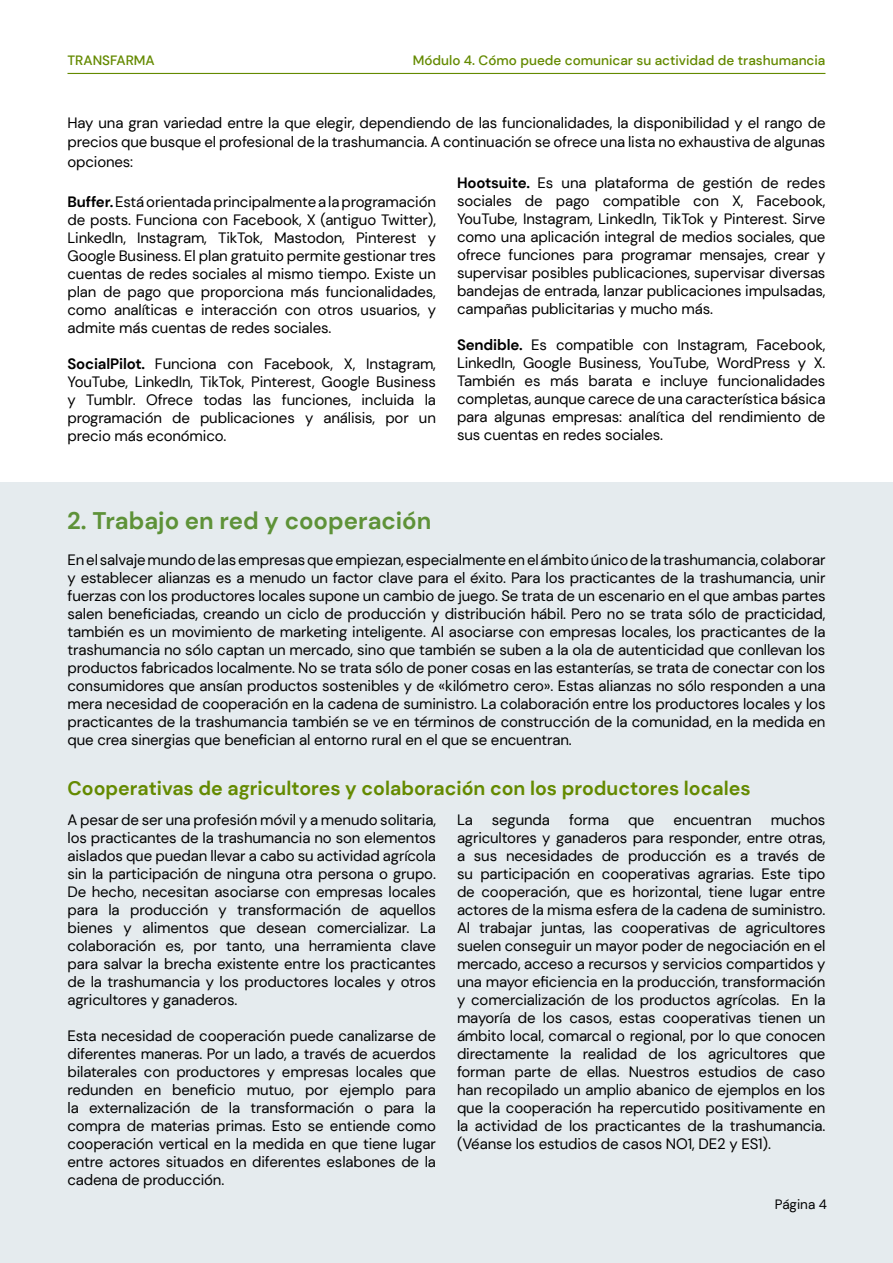
<style>
.page{position:relative;width:893px;height:1263px;background:#fff}
.page>*{position:absolute;margin:0;border:0;box-sizing:border-box;transform-origin:0 0}
.t1{font:700 24px "DM Sans";color:#5e9238}
.t2{font:700 19.5px "DM Sans";color:#648a00}
.t3{font:15px/18px "DM Sans";letter-spacing:-.01em;color:#000;text-align:justify}
.t4{font:500 13.5px "DM Sans";color:#648a00}
.t5{font:13.5px "DM Sans";color:#000}
.s1{font-weight:700}
</style>
<div class="page">
<div style="left:0;top:482px;width:893px;height:781px;background:#e5ebee"></div>
<hr style="left:68px;top:73px;width:757px;height:1px;background:#648a00">
<p class="t4" style="left:67px;top:52px;width:89px">TRANSFARMA</p>
<p class="t4" style="left:413px;top:52px;width:414px">Módulo 4. Cómo puede comunicar su actividad de trashumancia</p>
<p class="t3" style="left:68px;top:113px;width:759px;line-height:19.5px">Hay una gran variedad entre la que elegir, dependiendo de las funcionalidades, la disponibilidad y el rango de precios que busque el profesional de la trashumancia. A continuación se ofrece una lista no exhaustiva de algunas opciones:</p>
<p class="t3" style="left:68px;top:193px;width:370px"><span class="s1">Buffer.</span> Está orientada principalmente a la programación de posts. Funciona con Facebook, X (antiguo Twitter), LinkedIn, Instagram, TikTok, Mastodon, Pinterest y Google Business. El plan gratuito permite gestionar tres cuentas de redes sociales al mismo tiempo. Existe un plan de pago que proporciona más funcionalidades, como analíticas e interacción con otros usuarios, y admite más cuentas de redes sociales.</p>
<p class="t3" style="left:68px;top:355px;width:370px"><span class="s1">SocialPilot.</span> Funciona con Facebook, X, Instagram, YouTube, LinkedIn, TikTok, Pinterest, Google Business y Tumblr. Ofrece todas las funciones, incluida la programación de publicaciones y análisis, por un precio más económico.</p>
<p class="t3" style="left:457px;top:174px;width:370px"><span class="s1">Hootsuite.</span> Es una plataforma de gestión de redes sociales de pago compatible con X, Facebook, YouTube, Instagram, LinkedIn, TikTok y Pinterest. Sirve como una aplicación integral de medios sociales, que ofrece funciones para programar mensajes, crear y supervisar posibles publicaciones, supervisar diversas bandejas de entrada, lanzar publicaciones impulsadas, campañas publicitarias y mucho más.</p>
<p class="t3" style="left:457px;top:336px;width:370px"><span class="s1">Sendible.</span> Es compatible con Instagram, Facebook, LinkedIn, Google Business, YouTube, WordPress y X.<br>También es más barata e incluye funcionalidades completas, aunque carece de una característica básica para algunas empresas: analítica del rendimiento de sus cuentas en redes sociales.</p>
<h1 class="t1" style="left:67px;top:506px;width:366px">2. Trabajo en red y cooperación</h1>
<p class="t3" style="left:68px;top:551px;width:760px">En el salvaje mundo de las empresas que empiezan, especialmente en el ámbito único de la trashumancia, colaborar y establecer alianzas es a menudo un factor clave para el éxito. Para los practicantes de la trashumancia, unir fuerzas con los productores locales supone un cambio de juego. Se trata de un escenario en el que ambas partes salen beneficiadas, creando un ciclo de producción y distribución hábil. Pero no se trata sólo de practicidad, también es un movimiento de marketing inteligente. Al asociarse con empresas locales, los practicantes de la trashumancia no sólo captan un mercado, sino que también se suben a la ola de autenticidad que conllevan los productos fabricados localmente. No se trata sólo de poner cosas en las estanterías, se trata de conectar con los consumidores que ansían productos sostenibles y de «kilómetro cero». Estas alianzas no sólo responden a una mera necesidad de cooperación en la cadena de suministro. La colaboración entre los productores locales y los practicantes de la trashumancia también se ve en términos de construcción de la comunidad, en la medida en que crea sinergias que benefician al entorno rural en el que se encuentran.</p>
<h2 class="t2" style="left:68px;top:776px;width:685px">Cooperativas de agricultores y colaboración con los productores locales</h2>
<p class="t3" style="left:457px;top:811px;width:17px">La</p>
<p class="t3" style="left:492px;top:811px;width:60px">segunda</p>
<p class="t3" style="left:569px;top:811px;width:41px">forma</p>
<p class="t3" style="left:628px;top:811px;width:28px">que</p>
<p class="t3" style="left:674px;top:811px;width:79px">encuentran</p>
<p class="t3" style="left:68px;top:811px;width:370px">A pesar de ser una profesión móvil y a menudo solitaria, los practicantes de la trashumancia no son elementos aislados que puedan llevar a cabo su actividad agrícola sin la participación de ninguna otra persona o grupo.<br>De hecho, necesitan asociarse con empresas locales para la producción y transformación de aquellos bienes y alimentos que desean comercializar. La colaboración es, por tanto, una herramienta clave para salvar la brecha existente entre los practicantes de la trashumancia y los productores locales y otros agricultores y ganaderos.</p>
<p class="t3" style="left:68px;top:1027px;width:370px">Esta necesidad de cooperación puede canalizarse de diferentes maneras. Por un lado, a través de acuerdos bilaterales con productores y empresas locales que redunden en beneficio mutuo, por ejemplo para la externalización de la transformación o para la compra de materias primas. Esto se entiende como cooperación vertical en la medida en que tiene lugar entre actores situados en diferentes eslabones de la cadena de producción.</p>
<p class="t3" style="left:457px;top:811px;width:370px;text-indent:314px">muchos agricultores y ganaderos para responder, entre otras, a sus necesidades de producción es a través de su participación en cooperativas agrarias. Este tipo de cooperación, que es horizontal, tiene lugar entre actores de la misma esfera de la cadena de suministro.<br>Al trabajar juntas, las cooperativas de agricultores suelen conseguir un mayor poder de negociación en el mercado, acceso a recursos y servicios compartidos y una mayor eficiencia en la producción, transformación y comercialización de los productos agrícolas. En la mayoría de los casos, estas cooperativas tienen un ámbito local, comarcal o regional, por lo que conocen directamente la realidad de los agricultores que forman parte de ellas. Nuestros estudios de caso han recopilado un amplio abanico de ejemplos en los que la cooperación ha repercutido positivamente en la actividad de los practicantes de la trashumancia. (Véanse los estudios de casos NO1, DE2 y ES1).</p>
<p class="t5" style="left:775px;top:1196px;width:54px">Página 4</p>
</div>
